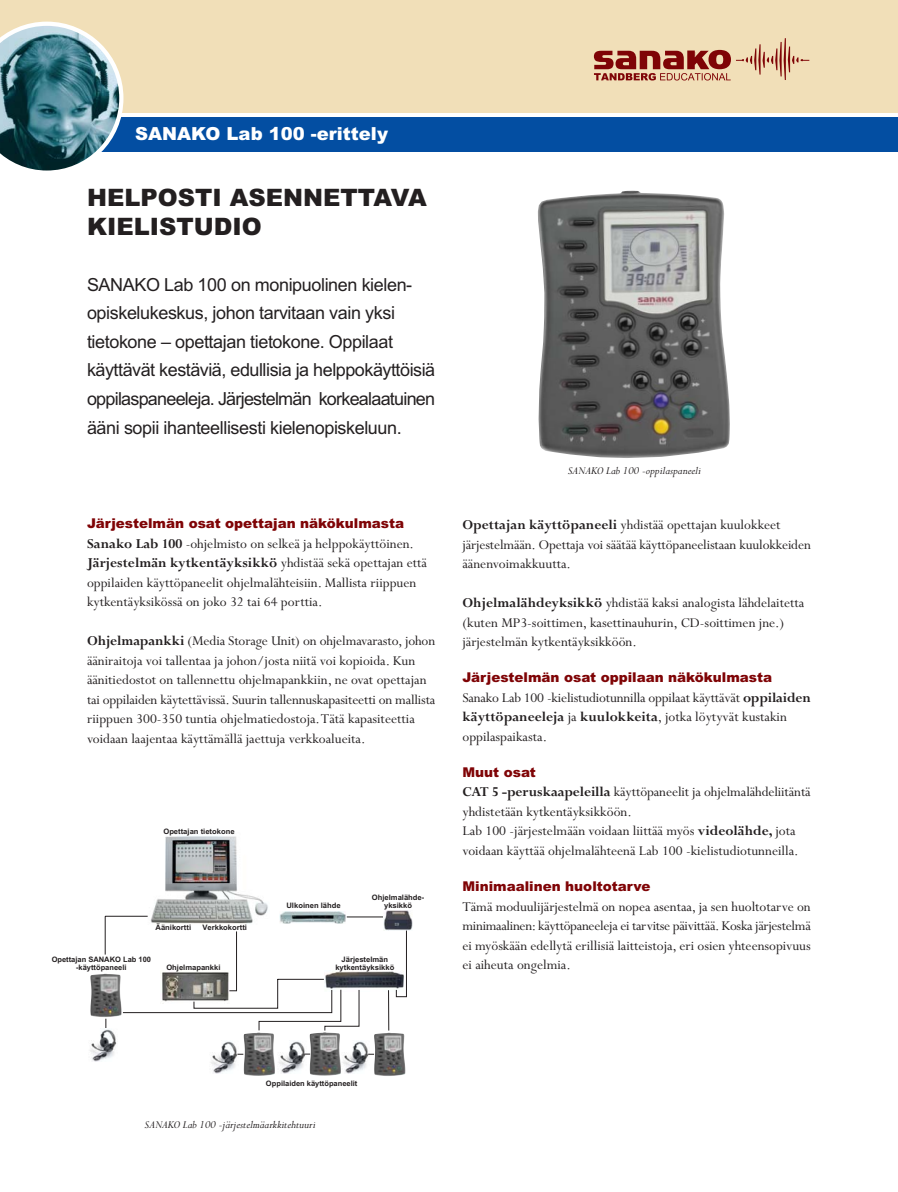
<style>
.page{position:relative;width:898px;height:1192px;background:#fff}
.page>*{position:absolute;margin:0;border:0;box-sizing:border-box;transform-origin:0 0}
.t1{font:900 24px/28.5px "Arial";color:#231f20}
.t2{font:18px/28.5px "Arial";letter-spacing:-.025em;color:#231f20}
.t3{font:900 18px "Arial";color:#fff}
.t4{font:15px/19.5px "Perpetua";color:#231f20}
.t5{font:900 13.5px "Arial";color:#7f0406}
.t6{font:italic 12px "Perpetua";color:#231f20}
.t7{font:700 7.5px/7.5px "Arial";color:#231f20;text-align:center}
.s1{font-weight:700}
</style>
<div class="page">
<div style="left:0;top:0;width:897px;height:151px;background:#f1dfb8"></div>
<div style="left:2px;top:113px;width:895px;height:38px;background:#fff"></div>
<div style="left:2px;top:117px;width:895px;height:34px;background:#034ea2"></div>
<img style="left:538px;top:191px;width:191px;height:267px">
<svg style="left:0;top:22px;width:123px;height:149px"></svg>
<img style="left:385px;top:910px;width:28px;height:20px">
<img style="left:90px;top:1030px;width:27px;height:31px">
<img style="left:279px;top:911px;width:66px;height:5px">
<img style="left:152px;top:836px;width:116px;height:80px">
<img style="left:173px;top:841px;width:55px;height:40px">
<img style="left:90px;top:973px;width:15px;height:44px">
<img style="left:244px;top:1032px;width:31px;height:43px">
<img style="left:309px;top:1032px;width:32px;height:43px">
<img style="left:374px;top:1032px;width:31px;height:43px">
<svg style="left:105px;top:916px;width:302px;height:114px"></svg>
<img style="left:211px;top:1041px;width:27px;height:31px">
<img style="left:279px;top:1041px;width:27px;height:32px">
<img style="left:342px;top:1041px;width:27px;height:32px">
<hr style="left:105px;top:916px;width:1px;height:38px;background:#231f20">
<hr style="left:105px;top:915px;width:43px;height:1px;background:#231f20">
<svg style="left:593px;top:38px;width:216px;height:42px"></svg>
<p class="t3" style="left:135px;top:127px;width:254px">SANAKO Lab 100 -erittely</p>
<h1 class="t1" style="left:87px;top:186px;width:341px">HELPOSTI ASENNETTAVA<br>KIELISTUDIO</h1>
<p class="t2" style="left:87px;top:272px;width:349px">SANAKO Lab 100 on monipuolinen kielen&shy;opiskelukeskus, johon tarvitaan vain yksi tietokone – opettajan tietokone. Oppilaat käyttävät kestäviä, edullisia ja helppokäyttöisiä oppilaspaneeleja. Järjestelmän korkealaatuinen ääni sopii ihanteellisesti kielenopiskeluun.</p>
<p class="t5" style="left:87px;top:518px;width:318px">Järjestelmän osat opettajan näkökulmasta</p>
<p class="t4" style="left:87px;top:535px;width:341px"><span class="s1">Sanako Lab 100</span> -ohjelmisto on selkeä ja helppokäyttöinen.<br><span class="s1">Järjestelmän kytkentäyksikkö</span> yhdistää sekä opettajan että oppilaiden käyttöpaneelit ohjelmalähteisiin. Mallista riippuen kytkentäyksikössä on joko 32 tai 64 porttia.</p>
<p class="t4" style="left:87px;top:632px;width:350px"><span class="s1">Ohjelmapankki</span> (Media Storage Unit) on ohjelmavarasto, johon ääniraitoja voi tallentaa ja johon/josta niitä voi kopioida. Kun äänitiedostot on tallennettu ohjelmapankkiin, ne ovat opettajan tai oppilaiden käytettävissä. Suurin tallennuskapasiteetti on mallista riippuen 300-350 tuntia ohjelmatiedostoja. Tätä kapasiteettia voidaan laajentaa käyttämällä jaettuja verkkoalueita.</p>
<p class="t7" style="left:163px;top:827px;width:73px">Opettajan tietokone</p>
<p class="t7" style="left:155px;top:924px;width:37px">Äänikortti</p>
<p class="t7" style="left:202px;top:924px;width:46px">Verkkokortti</p>
<p class="t7" style="left:52px;top:956px;width:101px">Opettajan SANAKO Lab 100 -käyttöpaneeli</p>
<p class="t7" style="left:166px;top:963px;width:56px">Ohjelmapankki</p>
<p class="t7" style="left:286px;top:902px;width:56px">Ulkoinen lähde</p>
<p class="t7" style="left:372px;top:893px;width:54px;line-height:8.9px">Ohjelmalähde&shy;yksikkö</p>
<p class="t7" style="left:335px;top:956px;width:60px">Järjestelmän kytkentäyksikkö</p>
<p class="t6" style="left:567px;top:466px;width:135px">SANAKO Lab 100 -oppilaspaneeli</p>
<p class="t4" style="left:462px;top:517px;width:350px"><span class="s1">Opettajan käyttöpaneeli</span> yhdistää opettajan kuulokkeet järjestelmään. Opettaja voi säätää käyttöpaneelistaan kuulokkeiden äänenvoimakkuutta.</p>
<p class="t4" style="left:462px;top:595px;width:343px"><span class="s1">Ohjelmalähdeyksikkö</span> yhdistää kaksi analogista lähdelaitetta (kuten MP3-soittimen, kasettinauhurin, CD-soittimen jne.) järjestelmän kytkentäyksikköön.</p>
<p class="t5" style="left:462px;top:672px;width:311px">Järjestelmän osat oppilaan näkökulmasta</p>
<p class="t4" style="left:462px;top:689px;width:350px">Sanako Lab 100 -kielistudiotunnilla oppilaat käyttävät <span class="s1">oppilaiden käyttöpaneeleja</span> ja <span class="s1">kuulokkeita</span>, jotka löytyvät kustakin oppilaspaikasta.</p>
<p class="t5" style="left:462px;top:767px;width:75px">Muut osat</p>
<p class="t4" style="left:462px;top:784px;width:350px"><span class="s1">CAT 5 -peruskaapeleilla</span> käyttöpaneelit ja ohjelmalähdeliitäntä yhdistetään kytkentäyksikköön.<br>Lab 100 -järjestelmään voidaan liittää myös <span class="s1">videolähde,</span> jota voidaan käyttää ohjelmalähteenä Lab 100 -kielistudiotunneilla.</p>
<p class="t5" style="left:462px;top:881px;width:189px">Minimaalinen huoltotarve</p>
<p class="t4" style="left:462px;top:898px;width:350px;text-align:justify">Tämä moduulijärjestelmä on nopea asentaa, ja sen huoltotarve on minimaalinen: käyttöpaneeleja ei tarvitse päivittää. Koska järjestelmä ei myöskään edellytä erillisiä laitteistoja, eri osien yhteensopivuus ei aiheuta ongelmia.</p>
<p class="t7" style="left:266px;top:1079px;width:93px">Oppilaiden käyttöpaneelit</p>
<p class="t6" style="left:144px;top:1120px;width:173px">SANAKO Lab 100 -järjestelmäarkkitehtuuri</p>
</div>
